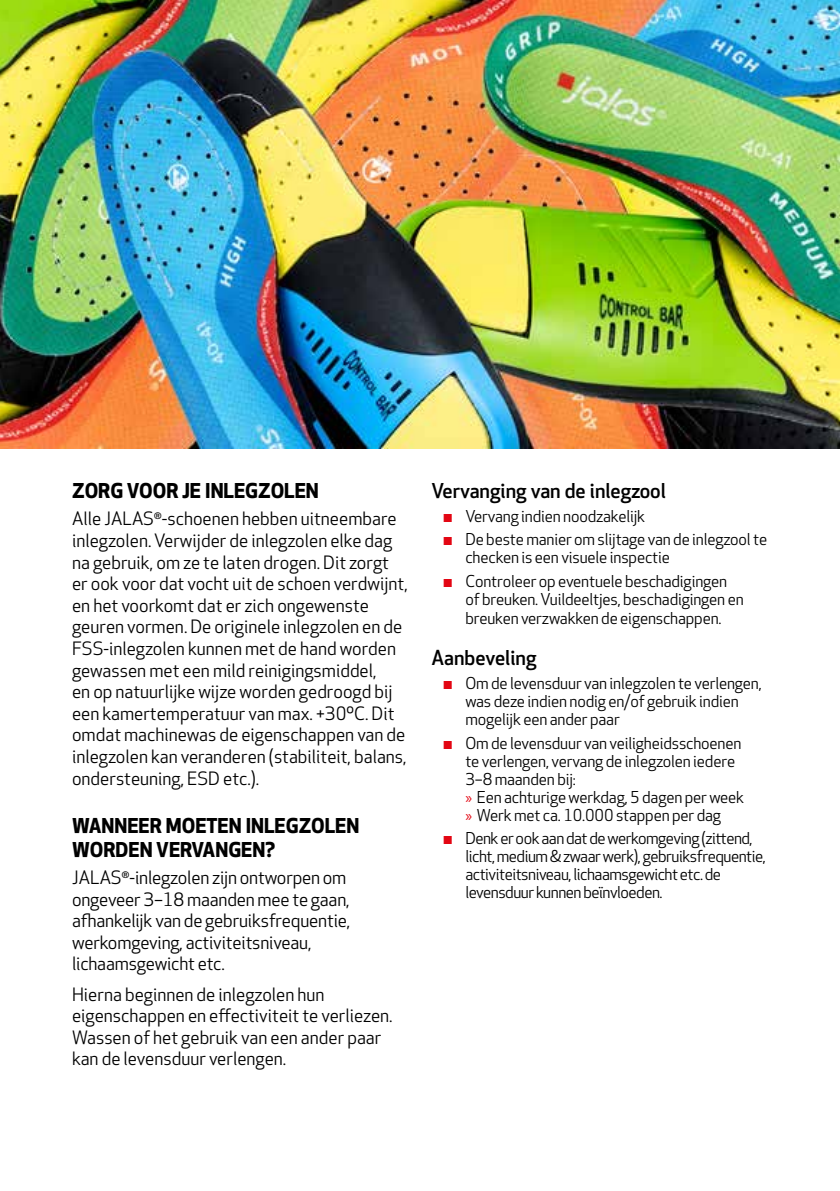
<style>
.page{position:relative;width:840px;height:1191px;background:#fff}
.page>*{position:absolute;margin:0;border:0;box-sizing:border-box;transform-origin:0 0}
.t1{font:700 20px/24px "Apex New";color:#000}
.t2{font:500 20px "Apex New";color:#000}
.t3{font:18px/21.6px "Apex New";color:#000}
.t4{font:16px/18px "Apex New";letter-spacing:-.01em;color:#000}
.t5{font:16px/18px "Apex New";letter-spacing:-.03em;color:#000}
.s1{color:#e30613}
.s2{font-family:"Myriad Pro";color:#e30613}
</style>
<div class="page">
<hr style="left:839px;top:0;width:1px;height:1191px;background:#eee">
<img style="left:0;top:0;width:839px;height:448px">
<p class="t1" style="left:72px;top:478px;width:248px">ZORG VOOR JE INLEGZOLEN</p>
<p class="t3" style="left:72px;top:508px;width:337px">Alle JALAS<sup>®</sup>-schoenen hebben uitneembare inlegzolen. Verwijder de inlegzolen elke dag na gebruik, om ze te laten drogen. Dit zorgt er ook voor dat vocht uit de schoen verdwijnt, en het voorkomt dat er zich ongewenste geuren vormen. De originele inlegzolen en de FSS-inlegzolen kunnen met de hand worden gewassen met een mild reinigingsmiddel,<br>en op natuurlijke wijze worden gedroogd bij een kamertemperatuur van max. +30ºC. Dit omdat machinewas de eigenschappen van de inlegzolen kan veranderen (stabiliteit, balans, ondersteuning, ESD etc.).</p>
<p class="t1" style="left:72px;top:812px;width:289px">WANNEER MOETEN INLEGZOLEN<br>WORDEN VERVANGEN?</p>
<p class="t3" style="left:72px;top:866px;width:279px">JALAS<sup>®</sup>-inlegzolen zijn ontworpen om ongeveer 3–18 maanden mee te gaan, afhankelijk van de gebruiksfrequentie, werkomgeving, activiteitsniveau, lichaamsgewicht etc.</p>
<p class="t3" style="left:72px;top:983px;width:322px">Hierna beginnen de inlegzolen hun eigenschappen en effectiviteit te verliezen.<br>Wassen of het gebruik van een ander paar kan de levensduur verlengen.</p>
<p class="t2" style="left:431px;top:477px;width:236px">Vervanging van de inlegzool</p>
<p class="t4" style="left:442px;top:507px;width:204px"><span class="s1">▪</span> Vervang indien noodzakelijk</p>
<p class="t4" style="left:465px;top:530px;width:303px;text-indent:-23px"><span class="s1">▪</span> De beste manier om slijtage van de inlegzool te checken is een visuele inspectie</p>
<p class="t4" style="left:465px;top:572px;width:280px;line-height:18.6px;text-indent:-23px"><span class="s1">▪</span> Controleer op eventuele beschadigingen of breuken. Vuildeeltjes, beschadigingen en breuken verzwakken de eigenschappen.</p>
<p class="t2" style="left:431px;top:644px;width:107px">Aanbeveling</p>
<p class="t4" style="left:465px;top:674px;width:298px;text-indent:-23px"><span class="s1">▪</span> Om de levensduur van inlegzolen te verlengen, was deze indien nodig en/of gebruik indien mogelijk een ander paar</p>
<p class="t4" style="left:465px;top:733px;width:280px;text-indent:-23px"><span class="s1">▪</span> Om de levensduur van veiligheidsschoenen te verlengen, vervang de inlegzolen iedere 3–8 maanden bij:<br><span class="s2">»</span> Een achturige werkdag, 5 dagen per week <span class="s2">»</span> Werk met ca. 10.000 stappen per dag</p>
<p class="t5" style="left:465px;top:829px;width:302px;text-indent:-23px"><span class="s1">▪</span> Denk er ook aan dat de werkomgeving (zittend, licht, medium &amp; zwaar werk), gebruiksfrequentie, activiteitsniveau, lichaamsgewicht etc. de levensduur kunnen beïnvloeden.</p>
</div>
